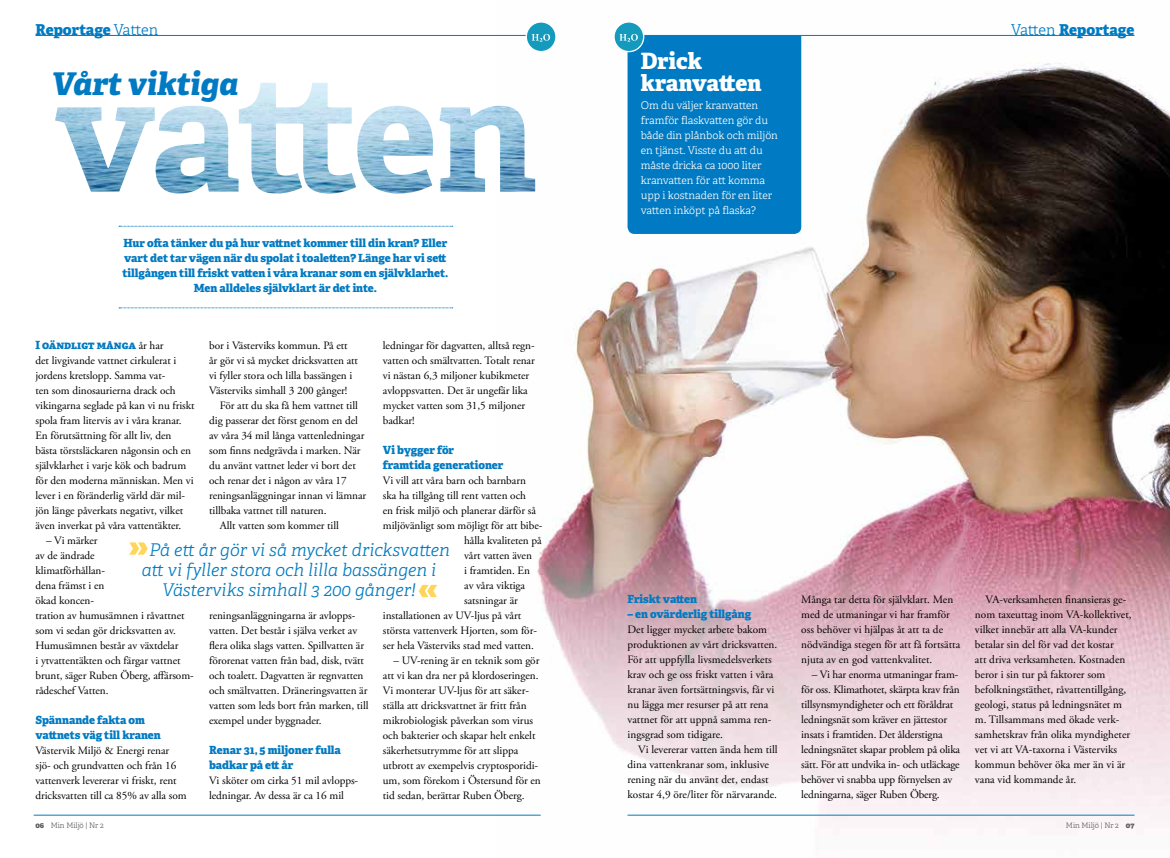
<style>
.page{position:relative;width:1170px;height:858px;background:#fff}
.page>*{position:absolute;margin:0;border:0;box-sizing:border-box;transform-origin:0 0}
.t1{font:italic 800 31.25px "Adelle";color:#007ac2}
.t2{font:800 22.5px/22.5px "Adelle";color:#fff}
.t3{font:italic 300 17.5px "Adelle";color:#007ac2}
.t4{font:800 15px "Adelle";color:#007ac2}
.t5{font:11.25px/15px "Adobe Garamond Pro";letter-spacing:-.005em;color:#000}
.t6{font:800 11.25px/15px "Adelle";letter-spacing:-.005em;color:#007ac2}
.t7{font:300 10.62px/15px "Adelle";letter-spacing:-.005em;color:#fff}
.t8{font:300 7.5px "Adelle";letter-spacing:-.01em;color:#58595b}
.s1{font-weight:300}
.s2{font-family:"Adobe Garamond Pro";font-weight:400;color:#000}
.s3{font-weight:800}
</style>
<div class="page">
<img style="left:496px;top:34px;width:673px;height:794px">
<hr style="left:35px;top:35px;width:507px;height:1px;background:#007ac2">
<hr style="left:627px;top:35px;width:507px;height:1px;background:#007ac2">
<hr style="left:34px;top:814px;width:506px;height:1px;background:#007ac2">
<svg style="left:129px;top:542px;width:19px;height:12px"></svg>
<svg style="left:418px;top:585px;width:19px;height:12px"></svg>
<svg style="left:119px;top:226px;width:333px;height:1px"></svg>
<svg style="left:119px;top:307px;width:333px;height:1px"></svg>
<svg style="left:613px;top:22px;width:188px;height:212px;background:#208ac9"></svg>
<svg style="left:525px;top:22px;width:31px;height:30px"></svg>
<img style="left:55px;top:83px;width:480px;height:110px">
<hr style="left:627px;top:814px;width:507px;height:1px;background:#007ac2">
<h3 class="t4" style="left:35px;top:20px;width:124px">Reportage <span class="s1">Vatten</span></h3>
<h3 class="t4" style="left:1011px;top:20px;width:125px"><span class="s1">Vatten</span> Reportage</h3>
<h1 class="t1" style="left:51px;top:64px;width:188px">Vårt viktiga</h1>
<p class="t6" style="left:122px;top:236px;width:327px;text-align:center">Hur ofta tänker du på hur vattnet kommer till din kran? Eller vart det tar vägen när du spolat i toaletten? Länge har vi sett tillgången till friskt vatten i våra kranar som en självklarhet.<br>Men alldeles självklart är det inte.</p>
<p class="t6" style="left:35px;top:338px;width:130px">I oändligt många <span class="s2">år har</span></p>
<p class="t5" style="left:35px;top:353px;width:161px">det livgivande vattnet cirkulerat i jordens kretslopp. Samma vat-<br>ten som dinosaurierna drack och vikingarna seglade på kan vi nu friskt spola fram litervis av i våra kranar.<br>En förutsättning för allt liv, den bästa törstsläckaren någonsin och en självklarhet i varje kök och badrum för den moderna människan. Men vi lever i en föränderlig värld där mil&shy;jön länge påverkats negativt, vilket även inverkat på våra vattentäkter.</p>
<p class="t5" style="left:35px;top:533px;width:160px;text-indent:11px">– Vi märker<br>av de ändrade<br>klimatförhållan-<br>dena främst i en<br>ökad koncen-<br>tration av humusämnen i råvattnet som vi sedan gör dricksvatten av.<br>Humusämnen består av växtdelar<br>i ytvattentäkten och färgar vattnet brunt, säger Ruben Öberg, affärsom&shy;rådeschef Vatten.</p>
<p class="t6" style="left:35px;top:713px;width:127px">Spännande fakta om vattnets väg till kranen</p>
<p class="t5" style="left:35px;top:743px;width:153px">Västervik Miljö &amp; Energi renar sjö- och grundvatten och från 16 vattenverk levererar vi friskt, rent dricksvatten till ca 85% av alla som</p>
<p class="t5" style="left:209px;top:338px;width:140px">bor i Västerviks kommun. På ett</p>
<p class="t5" style="left:209px;top:353px;width:150px">år gör vi så mycket dricksvatten att</p>
<p class="t5" style="left:209px;top:368px;width:145px">vi fyller stora och lilla bassängen i</p>
<p class="t5" style="left:209px;top:383px;width:140px">Västerviks simhall 3 200 gånger!</p>
<p class="t5" style="left:220px;top:398px;width:140px">För att du ska få hem vattnet till</p>
<p class="t5" style="left:209px;top:413px;width:150px">dig passerar det först genom en del</p>
<p class="t5" style="left:209px;top:428px;width:157px">av våra 34 mil långa vattenledningar</p>
<p class="t5" style="left:209px;top:443px;width:153px">som finns nedgrävda i marken. När</p>
<p class="t5" style="left:209px;top:458px;width:148px">du använt vattnet leder vi bort det</p>
<p class="t5" style="left:209px;top:473px;width:139px">och renar det i någon av våra 17</p>
<p class="t5" style="left:209px;top:488px;width:159px">reningsanläggningar innan vi lämnar</p>
<p class="t5" style="left:209px;top:503px;width:119px">tillbaka vattnet till naturen.</p>
<p class="t5" style="left:220px;top:518px;width:121px">Allt vatten som kommer till</p>
<p class="t5" style="left:383px;top:338px;width:153px">ledningar för dagvatten, alltså regn&shy;vatten och smältvatten. Totalt renar vi nästan 6,3 miljoner kubikmeter avloppsvatten. Det är ungefär lika mycket vatten som 31,5 miljoner badkar!</p>
<p class="t6" style="left:383px;top:442px;width:122px">Vi bygger för framtida generationer</p>
<p class="t5" style="left:383px;top:473px;width:144px">Vi vill att våra barn och barnbarn</p>
<p class="t5" style="left:383px;top:488px;width:144px">ska ha tillgång till rent vatten och</p>
<p class="t5" style="left:383px;top:503px;width:154px">en frisk miljö och planerar därför så</p>
<p class="t5" style="left:383px;top:518px;width:161px">miljövänligt som möjligt för att bibe-</p>
<p class="t5" style="left:464px;top:533px;width:79px">hålla kvaliteten på</p>
<p class="t5" style="left:464px;top:548px;width:69px">vårt vatten även</p>
<p class="t5" style="left:464px;top:563px;width:67px">i framtiden. En</p>
<p class="t5" style="left:464px;top:578px;width:62px">av våra viktiga</p>
<p class="t5" style="left:464px;top:593px;width:55px">satsningar är</p>
<p class="t5" style="left:383px;top:608px;width:140px">installationen av UV-ljus på vårt</p>
<p class="t5" style="left:383px;top:623px;width:156px">största vattenverk Hjorten, som för-</p>
<p class="t5" style="left:383px;top:638px;width:152px">ser hela Västerviks stad med vatten.</p>
<p class="t5" style="left:383px;top:653px;width:159px;text-indent:11px">– UV-rening är en teknik som gör att vi kan dra ner på klordoseringen.<br>Vi monterar UV-ljus för att säker&shy;ställa att dricksvattnet är fritt från mikrobiologisk påverkan som virus och bakterier och skapar helt enkelt säkerhetsutrymme för att slippa utbrott av exempelvis cryptosporidi&shy;um, som förekom i Östersund för en tid sedan, berättar Ruben Öberg.</p>
<h3 class="t3" style="left:149px;top:538px;width:302px">På ett år gör vi så mycket dricksvatten</h3>
<h3 class="t3" style="left:142px;top:558px;width:296px">att vi fyller stora och lilla bassängen i</h3>
<h3 class="t3" style="left:162px;top:578px;width:255px">Västerviks simhall 3 200 gånger!</h3>
<p class="t5" style="left:209px;top:608px;width:161px">reningsanläggningarna är avlopps&shy;vatten. Det består i själva verket av flera olika slags vatten. Spillvatten är förorenat vatten från bad, disk, tvätt och toalett. Dagvatten är regnvatten och smältvatten. Dräneringsvatten är vatten som leds bort från marken, till exempel under byggnader.</p>
<p class="t6" style="left:209px;top:742px;width:133px">Renar 31, 5 miljoner fulla badkar på ett år</p>
<p class="t5" style="left:209px;top:773px;width:150px">Vi sköter om cirka 51 mil avlopps&shy;ledningar. Av dessa är ca 16 mil</p>
<p class="t8" style="left:35px;top:820px;width:70px"><span class="s3">06</span> Min Miljö | Nr 2</p>
<h2 class="t2" style="left:640px;top:50px;width:122px">Drick kranvatten</h2>
<p class="t7" style="left:640px;top:98px;width:139px">Om du väljer kranvatten framför flaskvatten gör du både din plånbok och miljön en tjänst. Visste du att du måste dricka ca 1000 liter kranvatten för att komma upp i kostnaden för en liter vatten inköpt på flaska?</p>
<p class="t6" style="left:627px;top:591px;width:71px">Friskt vatten</p>
<p class="t6" style="left:627px;top:606px;width:125px">– en ovärderlig tillgång</p>
<p class="t5" style="left:627px;top:622px;width:151px">Det ligger mycket arbete bakom produktionen av vårt dricksvatten.<br>För att uppfylla livsmedelsverkets krav och ge oss friskt vatten i våra kranar även fortsättningsvis, får vi nu lägga mer resurser på att rena vattnet för att uppnå samma ren&shy;ingsgrad som tidigare.</p>
<p class="t5" style="left:627px;top:742px;width:151px;text-indent:11px">Vi levererar vatten ända hem till dina vattenkranar som, inklusive rening när du använt det, endast kostar 4,9 öre/liter för närvarande.</p>
<p class="t5" style="left:801px;top:592px;width:160px">Många tar detta för självklart. Men med de utmaningar vi har framför oss behöver vi hjälpas åt att ta de nödvändiga stegen för att få fortsätta njuta av en god vattenkvalitet.</p>
<p class="t5" style="left:801px;top:667px;width:160px;text-indent:11px">– Vi har enorma utmaningar fram&shy;för oss. Klimathotet, skärpta krav från tillsynsmyndigheter och ett föråldrat ledningsnät som kräver en jättestor insats i framtiden. Det ålderstigna ledningsnätet skapar problem på olika sätt. För att undvika in- och utläckage behöver vi snabba upp förnyelsen av ledningarna, säger Ruben Öberg.</p>
<p class="t5" style="left:974px;top:592px;width:158px;text-indent:11px">VA-verksamheten finansieras ge&shy;nom taxeuttag inom VA-kollektivet, vilket innebär att alla VA-kunder betalar sin del för vad det kostar<br>att driva verksamheten. Kostnaden beror i sin tur på faktorer som befolkningstäthet, råvattentillgång, geologi, status på ledningsnätet m m. Tillsammans med ökade verk&shy;samhetskrav från olika myndigheter vet vi att VA-taxorna i Västerviks kommun behöver öka mer än vi är vana vid kommande år.</p>
<p class="t8" style="left:1065px;top:820px;width:70px">Min Miljö | Nr 2 <span class="s3">07</span></p>
</div>
